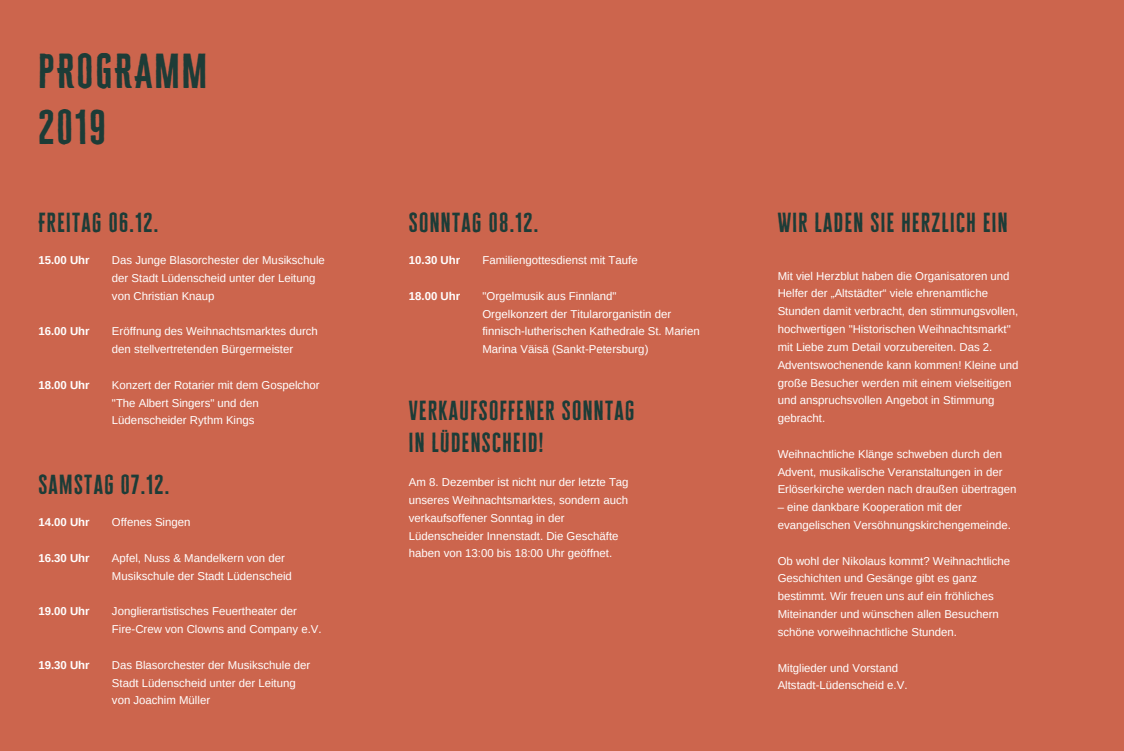
<style>
.page{position:relative;width:1124px;height:751px;background:#fff}
.page>*{position:absolute;margin:0;border:0;box-sizing:border-box;transform-origin:0 0}
.t1{font:40px/55.9px "Cheddar Gothic Sans";letter-spacing:.06em;color:#1d3c37}
.t2{font:22.5px/31.2px "Cheddar Gothic Sans";letter-spacing:.06em;color:#1d3c37}
.t3{font:11.38px/17.8px "Arimo";color:#fff}
.t4{font:700 11.38px "Arimo";color:#fff}
</style>
<div class="page">
<div style="left:0;top:0;width:1123px;height:751px;background:#cc654d"></div>
<h1 class="t1" style="left:38px;top:44px;width:170px">PROGRAMM<br>2019</h1>
<h2 class="t2" style="left:38px;top:207px;width:121px">FREITAG 06.12.</h2>
<p class="t4" style="left:38px;top:254px;width:53px">15.00 Uhr</p>
<p class="t4" style="left:38px;top:325px;width:53px">16.00 Uhr</p>
<p class="t4" style="left:38px;top:378px;width:53px">18.00 Uhr</p>
<p class="t3" style="left:112px;top:251px;width:214px">Das Junge Blasorchester der Musikschule der Stadt Lüdenscheid unter der Leitung von Christian Knaup</p>
<p class="t3" style="left:112px;top:323px;width:207px">Eröffnung des Weihnachtsmarktes durch den stellvertretenden Bürgermeister</p>
<p class="t3" style="left:112px;top:376px;width:209px">Konzert der Rotarier mit dem Gospelchor "The Albert Singers" und den<br>Lüdenscheider Rythm Kings</p>
<h2 class="t2" style="left:38px;top:470px;width:132px">SAMSTAG 07.12.</h2>
<p class="t4" style="left:38px;top:516px;width:53px">14.00 Uhr</p>
<p class="t4" style="left:38px;top:552px;width:53px">16.30 Uhr</p>
<p class="t4" style="left:38px;top:605px;width:53px">19.00 Uhr</p>
<p class="t4" style="left:38px;top:658px;width:53px">19.30 Uhr</p>
<p class="t3" style="left:112px;top:513px;width:80px">Offenes Singen</p>
<p class="t3" style="left:112px;top:549px;width:181px">Apfel, Nuss &amp; Mandelkern von der<br>Musikschule der Stadt Lüdenscheid</p>
<p class="t3" style="left:112px;top:603px;width:211px">Jonglierartistisches Feuertheater der<br>Fire-Crew von Clowns and Company e.V.</p>
<p class="t3" style="left:112px;top:656px;width:200px">Das Blasorchester der Musikschule der<br>Stadt Lüdenscheid unter der Leitung von Joachim Müller</p>
<h2 class="t2" style="left:409px;top:207px;width:131px">SONNTAG 08.12.</h2>
<p class="t4" style="left:409px;top:254px;width:53px">10.30 Uhr</p>
<p class="t4" style="left:409px;top:289px;width:53px">18.00 Uhr</p>
<p class="t3" style="left:482px;top:251px;width:157px">Familiengottesdienst mit Taufe</p>
<p class="t3" style="left:482px;top:287px;width:219px">"Orgelmusik aus Finnland"<br>Orgelkonzert der Titularorganistin der finnisch-lutherischen Kathedrale St. Marien Marina Väisä (Sankt-Petersburg)</p>
<h2 class="t2" style="left:409px;top:396px;width:227px">VERKAUFSOFFENER SONNTAG<br>IN LÜDENSCHEID!</h2>
<p class="t3" style="left:409px;top:473px;width:221px">Am 8. Dezember ist nicht nur der letzte Tag unseres Weihnachtsmarktes, sondern auch verkaufsoffener Sonntag in der Lüdenscheider Innenstadt. Die Geschäfte haben von 13:00 bis 18:00 Uhr geöffnet.</p>
<h2 class="t2" style="left:777px;top:207px;width:231px">WIR LADEN SIE HERZLICH EIN</h2>
<p class="t3" style="left:777px;top:267px;width:242px">Mit viel Herzblut haben die Organisatoren und Helfer der „Altstädter“ viele ehrenamtliche Stunden damit verbracht, den stimmungsvollen, hochwertigen "Historischen Weihnachtsmarkt" mit Liebe zum Detail vorzubereiten. Das 2.<br>Adventswochenende kann kommen! Kleine und große Besucher werden mit einem vielseitigen und anspruchsvollen Angebot in Stimmung gebracht.</p>
<p class="t3" style="left:777px;top:445px;width:240px">Weihnachtliche Klänge schweben durch den<br>Advent, musikalische Veranstaltungen in der<br>Erlöserkirche werden nach draußen übertragen</p>
<p class="t3" style="left:777px;top:498px;width:235px">– eine dankbare Kooperation mit der evangelischen Versöhnungskirchengemeinde.</p>
<p class="t3" style="left:777px;top:552px;width:234px">Ob wohl der Nikolaus kommt? Weihnachtliche Geschichten und Gesänge gibt es ganz bestimmt. Wir freuen uns auf ein fröhliches Miteinander und wünschen allen Besuchern schöne vorweihnachtliche Stunden.</p>
<p class="t3" style="left:777px;top:659px;width:131px">Mitglieder und Vorstand<br>Altstadt-Lüdenscheid e.V.</p>
</div>
